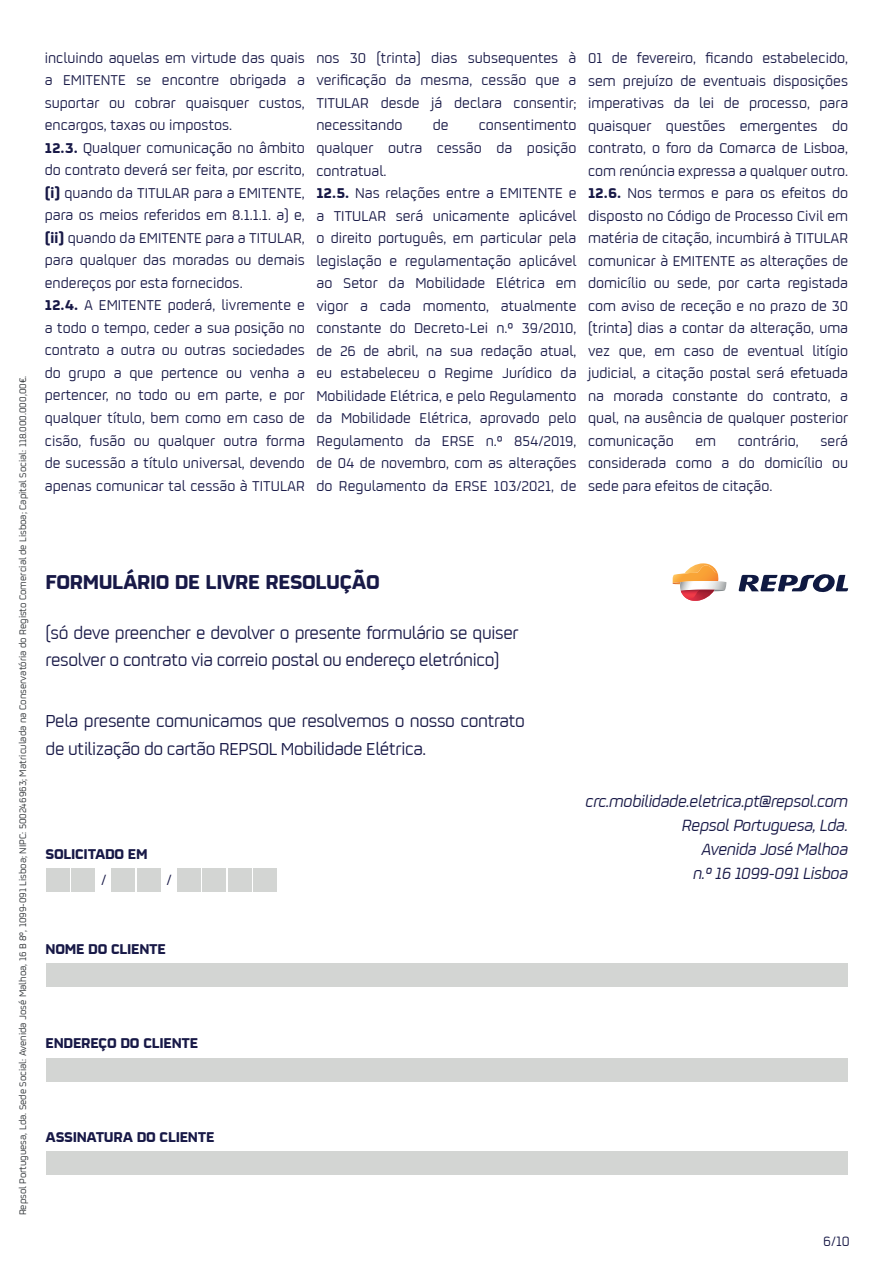
<style>
.page{position:relative;width:893px;height:1263px;background:#fff}
.page>*{position:absolute;margin:0;border:0;box-sizing:border-box;transform-origin:0 0}
.t1{font:700 22.2px "Repsol";letter-spacing:-.02em;color:#181947}
.t2{font:19.2px/27.5px "Repsol";letter-spacing:-.02em;color:#181947}
.t3{font:italic 18px/24px "Repsol";letter-spacing:-.02em;color:#181947;text-align:right}
.t4{font:16.35px "Repsol";color:#181947}
.t5{font:15.75px/22.5px "Repsol";color:#181947;text-align:justify}
.t6{font:700 15.75px "Repsol";letter-spacing:-.02em;color:#181947}
.t7{font:15px "Repsol";color:#181947}
.t8{font:10.5px "Repsol";color:#2c3033}
.s1{font-weight:700}
</style>
<div class="page">
<div style="left:46px;top:963px;width:802px;height:24px;background:#d3d5d3"></div>
<div style="left:46px;top:868px;width:23px;height:23px;background:#d3d5d3"></div>
<div style="left:112px;top:868px;width:23px;height:23px;background:#d3d5d3"></div>
<div style="left:177px;top:868px;width:23px;height:23px;background:#d3d5d3"></div>
<div style="left:228px;top:868px;width:23px;height:23px;background:#d3d5d3"></div>
<div style="left:72px;top:868px;width:23px;height:23px;background:#d3d5d3"></div>
<div style="left:137px;top:868px;width:24px;height:23px;background:#d3d5d3"></div>
<div style="left:203px;top:868px;width:23px;height:23px;background:#d3d5d3"></div>
<div style="left:254px;top:868px;width:23px;height:23px;background:#d3d5d3"></div>
<div style="left:46px;top:1058px;width:802px;height:23px;background:#d3d5d3"></div>
<div style="left:46px;top:1151px;width:802px;height:23px;background:#d3d5d3"></div>
<svg style="left:673px;top:563px;width:53px;height:38px"></svg>
<svg style="left:738px;top:574px;width:110px;height:19px"></svg>
<p class="t8" style="left:16px;top:1215px;width:841px;rotate:-90deg">Repsol Portuguesa, Lda. Sede Social: Avenida José Malhoa, 16 B 8º, 1099-091 Lisboa; NIPC: 500246963; Matriculada na Conservatória do Registo Comercial de Lisboa; Capital Social: 118.000.000,00€.</p>
<p class="t5" style="left:45px;top:46px;width:262px;text-align:left">incluindo aquelas em virtude das quais a EMITENTE se encontre obrigada a suportar ou cobrar quaisquer custos, encargos, taxas ou impostos.<br><span class="s1">12.3.</span> Qualquer comunicação no âmbito do contrato deverá ser feita, por escrito, <span class="s1">(i)</span> quando da TITULAR para a EMITENTE, para os meios referidos em 8.1.1.1. a) e, <span class="s1">(ii)</span> quando da EMITENTE para a TITULAR, para qualquer das moradas ou demais endereços por esta fornecidos.<br><span class="s1">12.4.</span> A EMITENTE poderá, livremente e a todo o tempo, ceder a sua posição no contrato a outra ou outras sociedades do grupo a que pertence ou venha a pertencer, no todo ou em parte, e por qualquer título, bem como em caso de cisão, fusão ou qualquer outra forma de sucessão a título universal, devendo apenas comunicar tal cessão à TITULAR</p>
<p class="t5" style="left:316px;top:46px;width:262px">nos 30 (trinta) dias subsequentes à verificação da mesma, cessão que a TITULAR desde já declara consentir; necessitando</p>
<p class="t5" style="left:433px;top:113px;width:17px">de</p>
<p class="t5" style="left:316px;top:113px;width:262px;text-align:left;text-indent:162px">consentimento qualquer outra cessão da posição contratual.<br><span class="s1">12.5.</span> Nas relações entre a EMITENTE e a TITULAR será unicamente aplicável o direito português, em particular pela legislação e regulamentação aplicável ao Setor da Mobilidade Elétrica em vigor a cada momento, atualmente constante do Decreto-Lei n.º 39/2010, de 26 de abril, na sua redação atual, eu estabeleceu o Regime Jurídico da Mobilidade Elétrica, e pelo Regulamento da Mobilidade Elétrica, aprovado pelo Regulamento da ERSE n.º 854/2019, de 04 de novembro, com as alterações do Regulamento da ERSE 103/2021, de</p>
<p class="t5" style="left:588px;top:46px;width:262px">01 de fevereiro, ficando estabelecido, sem prejuízo de eventuais disposições imperativas da lei de processo, para quaisquer questões emergentes do contrato, o foro da Comarca de Lisboa, com renúncia expressa a qualquer outro.<br><span class="s1">12.6.</span> Nos termos e para os efeitos do disposto no Código de Processo Civil em matéria de citação, incumbirá à TITULAR comunicar à EMITENTE as alterações de domicílio ou sede, por carta registada com aviso de receção e no prazo de 30 (trinta) dias a contar da alteração, uma vez que, em caso de eventual litígio judicial, a citação postal será efetuada na morada constante do contrato, a qual, na ausência de qualquer posterior comunicação</p>
<p class="t5" style="left:588px;top:428px;width:262px;text-indent:232px">será considerada como a do domicílio ou sede para efeitos de citação.</p>
<p class="t5" style="left:695px;top:428px;width:22px">em</p>
<p class="t5" style="left:738px;top:428px;width:63px">contrário,</p>
<h1 class="t1" style="left:46px;top:563px;width:336px">FORMULÁRIO DE LIVRE RESOLUÇÃO</h1>
<p class="t2" style="left:46px;top:618px;width:475px">(só deve preencher e devolver o presente formulário se quiser resolver o contrato via correio postal ou endereço eletrónico)</p>
<p class="t2" style="left:46px;top:706px;width:481px">Pela presente comunicamos que resolvemos o nosso contrato de utilização do cartão REPSOL Mobilidade Elétrica.</p>
<p class="t6" style="left:46px;top:840px;width:104px">SOLICITADO EM</p>
<p class="t4" style="left:101px;top:868px;width:7px">/</p>
<p class="t4" style="left:167px;top:868px;width:7px">/</p>
<p class="t6" style="left:46px;top:936px;width:122px">NOME DO CLIENTE</p>
<p class="t3" style="left:586px;top:788px;width:264px">crc.mobilidade.eletrica.pt@repsol.com<br>Repsol Portuguesa, Lda.<br>Avenida José Malhoa<br>n.º 16 1099-091 Lisboa</p>
<p class="t6" style="left:46px;top:1030px;width:154px">ENDEREÇO DO CLIENTE</p>
<p class="t6" style="left:46px;top:1123px;width:170px">ASSINATURA DO CLIENTE</p>
<p class="t7" style="left:823px;top:1230px;width:28px">6/10</p>
</div>
